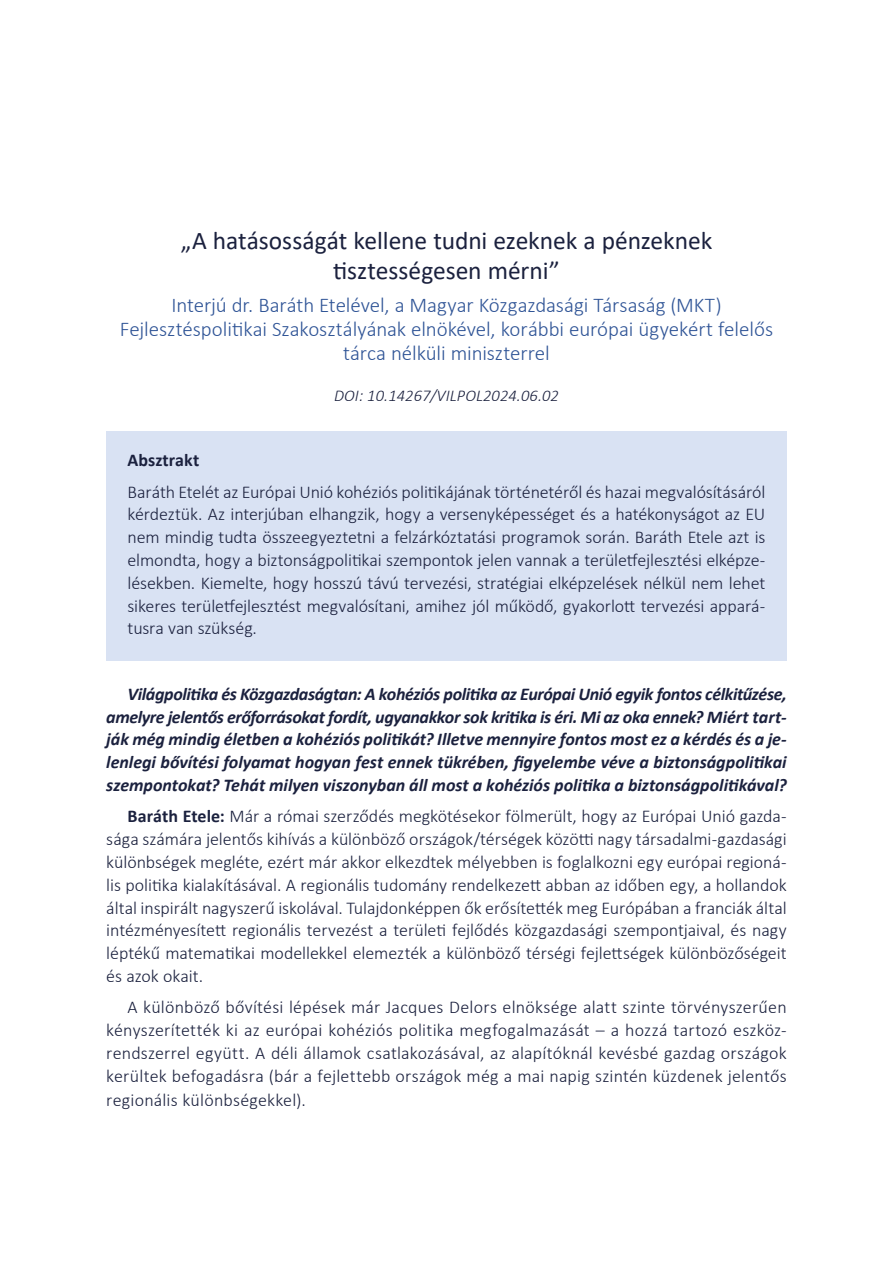
<style>
.page{position:relative;width:893px;height:1263px;background:#fff}
.page>*{position:absolute;margin:0;border:0;box-sizing:border-box;transform-origin:0 0}
.t1{font:25.5px/30px "Calibri";letter-spacing:-.005em;color:#1b213e;text-align:center}
.t2{font:300 21px/24px "Calibri";letter-spacing:-.005em;color:#2f5496;text-align:center}
.t3{font:300 18px/22.8px "Calibri";color:#1b213e;text-align:justify}
.t4{font:italic 700 18px/22.8px "Calibri";color:#1b213e;text-align:justify}
.t5{font:700 18px "Calibri";color:#1b213e}
.t6{font:italic 300 16.5px "Calibri";letter-spacing:.005em;color:#1b213e}
.s1{font-weight:700}
</style>
<div class="page">
<div style="left:106px;top:432px;width:681px;height:60px;background:#d9e2f3"></div>
<div style="left:106px;top:463px;width:681px;height:197px;background:#d9e2f3"></div>
<h1 class="t1" style="left:181px;top:225px;width:533px">„A hatásosságát kellene tudni ezeknek a pénzeknek tisztességesen mérni”</h1>
<p class="t2" style="left:120px;top:293px;width:655px">Interjú dr. Baráth Etelével, a Magyar Közgazdasági Társaság (MKT)<br>Fejlesztéspolitikai Szakosztályának elnökével, korábbi európai ügyekért felelős tárca nélküli miniszterrel</p>
<p class="t6" style="left:334px;top:385px;width:226px">DOI: 10.14267/VILPOL2024.06.02</p>
<p class="t5" style="left:128px;top:448px;width:73px">Absztrakt</p>
<p class="t3" style="left:128px;top:480px;width:639px">Baráth Etelét az Európai Unió kohéziós politikájának történetéről és hazai megvalósításáról kérdeztük. Az interjúban elhangzik, hogy a versenyképességet és a hatékonyságot az EU nem mindig tudta összeegyeztetni a felzárkóztatási programok során. Baráth Etele azt is elmondta, hogy a biztonságpolitikai szempontok jelen vannak a területfejlesztési elképze&shy;lésekben. Kiemelte, hogy hosszú távú tervezési, stratégiai elképzelések nélkül nem lehet sikeres területfejlesztést megvalósítani, amihez jól működő, gyakorlott tervezési appará&shy;tusra van szükség.</p>
<p class="t4" style="left:106px;top:682px;width:682px;text-indent:21px">Világpolitika és Közgazdaságtan: A kohéziós politika az Európai Unió egyik fontos célkitűzése, amelyre jelentős erőforrásokat fordít, ugyanakkor sok kritika is éri. Mi az oka ennek? Miért tart&shy;ják még mindig életben a kohéziós politikát? Illetve mennyire fontos most ez a kérdés és a je&shy;lenlegi bővítési folyamat hogyan fest ennek tükrében, figyelembe véve a biztonságpolitikai szempontokat? Tehát milyen viszonyban áll most a kohéziós politika a biztonságpolitikával?</p>
<p class="t3" style="left:106px;top:805px;width:682px;text-indent:21px"><span class="s1">Baráth Etele:</span> Már a római szerződés megkötésekor fölmerült, hogy az Európai Unió gazda&shy;sága számára jelentős kihívás a különböző országok/térségek közötti nagy társadalmi-gazdasági különbségek megléte, ezért már akkor elkezdtek mélyebben is foglalkozni egy európai regioná&shy;lis politika kialakításával. A regionális tudomány rendelkezett abban az időben egy, a hollandok által inspirált nagyszerű iskolával. Tulajdonképpen ők erősítették meg Európában a franciák által intézményesített regionális tervezést a területi fejlődés közgazdasági szempontjaival, és nagy léptékű matematikai modellekkel elemezték a különböző térségi fejlettségek különbözőségeit és azok okait.</p>
<p class="t3" style="left:106px;top:996px;width:682px;text-indent:21px">A különböző bővítési lépések már Jacques Delors elnöksége alatt szinte törvényszerűen kényszerítették ki az európai kohéziós politika megfogalmazását – a hozzá tartozó eszköz&shy;rendszerrel együtt. A déli államok csatlakozásával, az alapítóknál kevésbé gazdag országok kerültek befogadásra (bár a fejlettebb országok még a mai napig szintén küzdenek jelentős regionális különbségekkel).</p>
</div>
